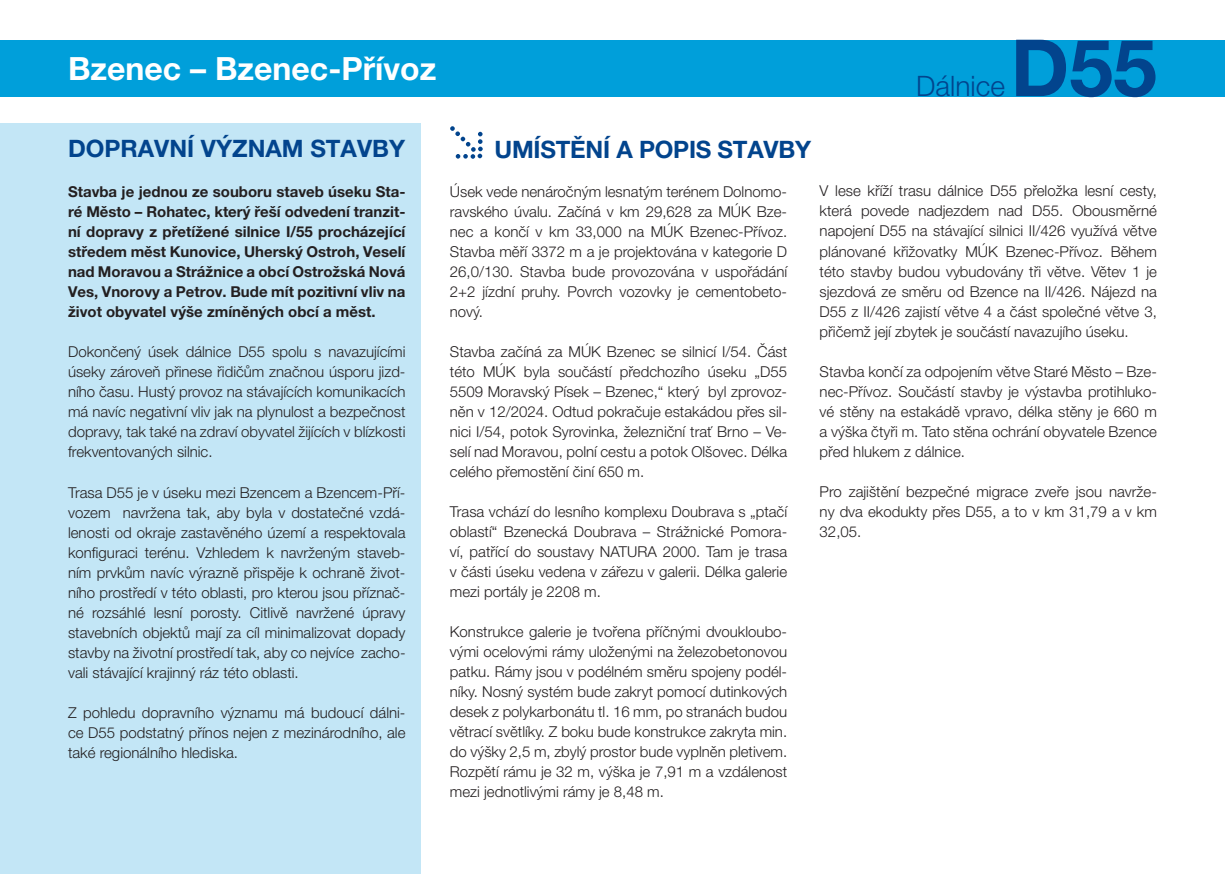
<style>
.page{position:relative;width:1225px;height:874px;background:#fff}
.page>*{position:absolute;margin:0;border:0;box-sizing:border-box;transform-origin:0 0}
.t1{font:700 78.8px "Helvetica Neue LT Pro";color:#02448d}
.t2{font:700 32px "Helvetica Neue LT Pro";color:#fff}
.t3{font:300 28.2px "Helvetica Neue LT Pro";color:#02448d}
.t4{font:700 24px "Helvetica Neue LT Pro";color:#02448d}
.t5{font:300 15px/20px "Helvetica Neue LT Pro";color:#231f20;text-align:justify}
.t6{font:700 15px/20px "Helvetica Neue LT Pro";color:#231f20;text-align:justify}
</style>
<div class="page">
<div style="left:0;top:40px;width:1225px;height:56px;background:#009fda"></div>
<div style="left:0;top:123px;width:421px;height:750px;background:#c3e6f6"></div>
<svg style="left:450px;top:126px;width:33px;height:33px"></svg>
<h2 class="t2" style="left:68px;top:48px;width:370px">Bzenec – Bzenec-Přívoz</h2>
<h3 class="t3" style="left:916px;top:69px;width:90px">Dálnice</h3>
<h1 class="t1" style="left:1010px;top:19px;width:148px">D55</h1>
<h3 class="t4" style="left:68px;top:133px;width:338px">DOPRAVNÍ VÝZNAM STAVBY</h3>
<p class="t6" style="left:68px;top:181px;width:339px">Stavba je jednou ze souboru staveb úseku Sta&shy;ré Město – Rohatec, který řeší odvedení tranzit&shy;ní dopravy z přetížené silnice I/55 procházející středem měst Kunovice, Uherský Ostroh, Veselí nad Moravou a Strážnice a obcí Ostrožská Nová Ves, Vnorovy a Petrov. Bude mít pozitivní vliv na život obyvatel výše zmíněných obcí a měst.</p>
<p class="t5" style="left:68px;top:341px;width:339px">Dokončený úsek dálnice D55 spolu s navazujícími úseky zároveň přinese řidičům značnou úsporu jizd&shy;ního času. Hustý provoz na stávajících komunikacích má navíc negativní vliv jak na plynulost a bezpečnost dopravy, tak také na zdraví obyvatel žijících v blízkosti frekventovaných silnic.</p>
<p class="t5" style="left:68px;top:481px;width:339px">Trasa D55 je v úseku mezi Bzencem a Bzencem-Pří&shy;vozem navržena tak, aby byla v dostatečné vzdá&shy;lenosti od okraje zastavěného území a respektovala konfiguraci terénu. Vzhledem k navrženým staveb&shy;ním prvkům navíc výrazně přispěje k ochraně život&shy;ního prostředí v této oblasti, pro kterou jsou příznač&shy;né rozsáhlé lesní porosty. Citlivě navržené úpravy stavebních objektů mají za cíl minimalizovat dopady stavby na životní prostředí tak, aby co nejvíce zacho&shy;vali stávající krajinný ráz této oblasti.</p>
<p class="t5" style="left:68px;top:701px;width:339px">Z pohledu dopravního významu má budoucí dálni&shy;ce D55 podstatný přínos nejen z mezinárodního, ale také regionálního hlediska.</p>
<h3 class="t4" style="left:494px;top:135px;width:318px">UMÍSTĚNÍ A POPIS STAVBY</h3>
<p class="t5" style="left:450px;top:181px;width:339px">Úsek vede nenáročným lesnatým terénem Dolnomo&shy;ravského úvalu. Začíná v km 29,628 za MÚK Bze&shy;nec a končí v km 33,000 na MÚK Bzenec-Přívoz.<br>Stavba měří 3372 m a je projektována v kategorie D 26,0/130. Stavba bude provozována v uspořádání 2+2 jízdní pruhy. Povrch vozovky je cementobeto&shy;nový.</p>
<p class="t5" style="left:450px;top:341px;width:339px">Stavba začíná za MÚK Bzenec se silnicí I/54. Část této MÚK byla součástí předchozího úseku „D55<br>5509 Moravský Písek – Bzenec,“ který byl zprovoz&shy;něn v 12/2024. Odtud pokračuje estakádou přes sil&shy;nici I/54, potok Syrovinka, železniční trať Brno – Ve&shy;selí nad Moravou, polní cestu a potok Olšovec. Délka celého přemostění činí 650 m.</p>
<p class="t5" style="left:450px;top:501px;width:339px">Trasa vchází do lesního komplexu Doubrava s „ptačí oblastí“ Bzenecká Doubrava – Strážnické Pomora&shy;ví, patřící do soustavy NATURA 2000. Tam je trasa v části úseku vedena v zářezu v galerii. Délka galerie mezi portály je 2208 m.</p>
<p class="t5" style="left:450px;top:621px;width:339px">Konstrukce galerie je tvořena příčnými dvoukloubo&shy;vými ocelovými rámy uloženými na železobetonovou patku. Rámy jsou v podélném směru spojeny podél&shy;níky. Nosný systém bude zakryt pomocí dutinkových desek z polykarbonátu tl. 16 mm, po stranách budou větrací světlíky. Z boku bude konstrukce zakryta min. do výšky 2,5 m, zbylý prostor bude vyplněn pletivem.<br>Rozpětí rámu je 32 m, výška je 7,91 m a vzdálenost mezi jednotlivými rámy je 8,48 m.</p>
<p class="t5" style="left:819px;top:181px;width:339px">V lese kříží trasu dálnice D55 přeložka lesní cesty, která povede nadjezdem nad D55. Obousměrné napojení D55 na stávající silnici II/426 využívá větve plánované křižovatky MÚK Bzenec-Přívoz. Během této stavby budou vybudovány tři větve. Větev 1 je sjezdová ze směru od Bzence na II/426. Nájezd na D55 z II/426 zajistí větve 4 a část společné větve 3, přičemž její zbytek je součástí navazujího úseku.</p>
<p class="t5" style="left:819px;top:361px;width:339px">Stavba končí za odpojením větve Staré Město – Bze&shy;nec-Přívoz. Součástí stavby je výstavba protihluko&shy;vé stěny na estakádě vpravo, délka stěny je 660 m a výška čtyři m. Tato stěna ochrání obyvatele Bzence před hlukem z dálnice.</p>
<p class="t5" style="left:819px;top:481px;width:339px">Pro zajištění bezpečné migrace zveře jsou navrže&shy;ny dva ekodukty přes D55, a to v km 31,79 a v km 32,05.</p>
</div>
